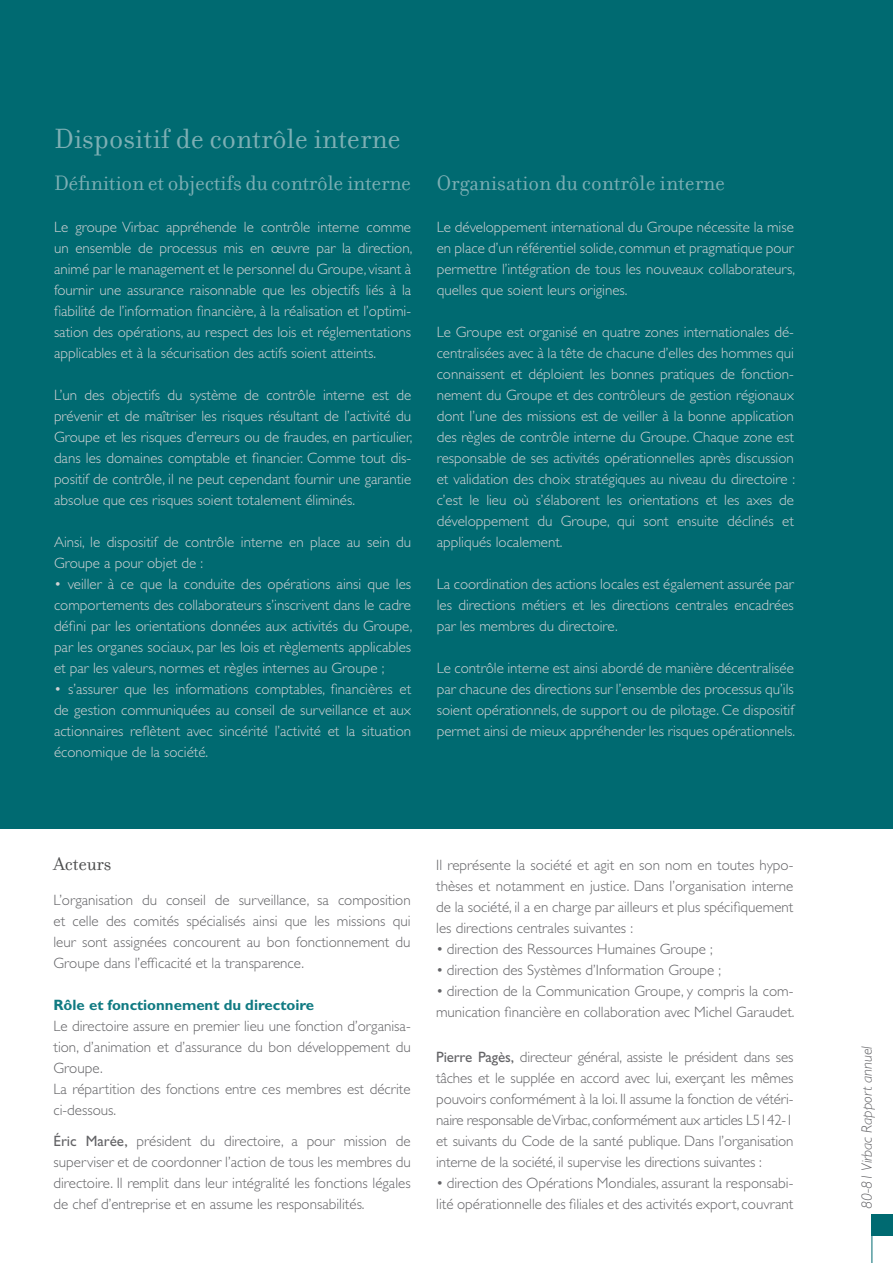
<style>
.page{position:relative;width:893px;height:1263px;background:#fff}
.page>*{position:absolute;margin:0;border:0;box-sizing:border-box;transform-origin:0 0}
.t1{font:30px "Filosofia";color:#7dafb4}
.t2{font:22.5px "Filosofia";letter-spacing:-.01em;color:#7dafb4}
.t3{font:19.5px "Filosofia";color:#4b4c4d}
.t4{font:300 15px/21px "Gill Sans";color:#d1d2d4;text-align:justify}
.t5{font:300 15px/21px "Gill Sans";color:#636366;text-align:justify}
.t6{font:italic 300 15px "Gill Sans";color:#636366}
.s1{font-weight:700;color:#107a82}
.s2{font-weight:400}
</style>
<div class="page">
<hr style="left:872px;top:1217px;width:1px;height:46px;background:#006a71">
<div style="left:872px;top:1215px;width:21px;height:21px;background:#006a71"></div>
<div style="left:0;top:0;width:893px;height:828px;background:#006a71"></div>
<p class="t1" style="left:54px;top:122px;width:348px">Dispositif de contrôle interne</p>
<p class="t2" style="left:54px;top:171px;width:359px">Définition et objectifs du contrôle interne</p>
<p class="t4" style="left:54px;top:217px;width:360px">Le groupe Virbac appréhende le contrôle interne comme un ensemble de processus mis en œuvre par la direction, animé par le management et le personnel du Groupe, visant à fournir une assurance raisonnable que les objectifs liés à la fiabilité de l’information financière, à la réalisation et l’optimi&shy;sation des opérations, au respect des lois et réglementations applicables et à la sécurisation des actifs soient atteints.</p>
<p class="t4" style="left:54px;top:385px;width:360px">L’un des objectifs du système de contrôle interne est de prévenir et de maîtriser les risques résultant de l’activité du Groupe et les risques d’erreurs ou de fraudes, en particulier, dans les domaines comptable et financier. Comme tout dis&shy;positif de contrôle, il ne peut cependant fournir une garantie absolue que ces risques soient totalement éliminés.</p>
<p class="t4" style="left:54px;top:532px;width:359px">Ainsi, le dispositif de contrôle interne en place au sein du<br>Groupe a pour objet de :</p>
<p class="t4" style="left:54px;top:574px;width:360px">• veiller à ce que la conduite des opérations ainsi que les comportements des collaborateurs s’inscrivent dans le cadre défini par les orientations données aux activités du Groupe, par les organes sociaux, par les lois et règlements applicables et par les valeurs, normes et règles internes au Groupe ;</p>
<p class="t4" style="left:54px;top:679px;width:359px">• s’assurer que les informations comptables, financières et de gestion communiquées au conseil de surveillance et aux actionnaires reflètent avec sincérité l’activité et la situation économique de la société.</p>
<p class="t2" style="left:437px;top:170px;width:290px">Organisation du contrôle interne</p>
<p class="t4" style="left:437px;top:216px;width:360px">Le développement international du Groupe nécessite la mise en place d’un référentiel solide, commun et pragmatique pour permettre l’intégration de tous les nouveaux collaborateurs, quelles que soient leurs origines.</p>
<p class="t4" style="left:437px;top:321px;width:360px">Le Groupe est organisé en quatre zones internationales dé&shy;centralisées avec à la tête de chacune d’elles des hommes qui connaissent et déploient les bonnes pratiques de fonction&shy;nement du Groupe et des contrôleurs de gestion régionaux dont l’une des missions est de veiller à la bonne application des règles de contrôle interne du Groupe. Chaque zone est responsable de ses activités opérationnelles après discussion et validation des choix stratégiques au niveau du directoire : c’est le lieu où s’élaborent les orientations et les axes de développement du Groupe, qui sont ensuite déclinés et appliqués localement.</p>
<p class="t4" style="left:437px;top:573px;width:359px">La coordination des actions locales est également assurée par les directions métiers et les directions centrales encadrées par les membres du directoire.</p>
<p class="t4" style="left:437px;top:657px;width:360px">Le contrôle interne est ainsi abordé de manière décentralisée par chacune des directions sur l’ensemble des processus qu’ils soient opérationnels, de support ou de pilotage. Ce dispositif permet ainsi de mieux appréhender les risques opérationnels.</p>
<p class="t3" style="left:54px;top:853px;width:60px">Acteurs</p>
<p class="t5" style="left:54px;top:889px;width:359px">L’organisation du conseil de surveillance, sa composition et celle des comités spécialisés ainsi que les missions qui leur sont assignées concourent au bon fonctionnement du Groupe dans l’efficacité et la transparence.</p>
<p class="t5" style="left:54px;top:994px;width:359px;text-align:left"><span class="s1">Rôle et fonctionnement du directoire<br></span>Le directoire assure en premier lieu une fonction d’organisa&shy;tion, d’animation et d’assurance du bon développement du Groupe.<br>La répartition des fonctions entre ces membres est décrite ci-dessous.</p>
<p class="t5" style="left:54px;top:1130px;width:359px"><span class="s2">Éric Marée,</span> président du directoire, a pour mission de superviser et de coordonner l’action de tous les membres du directoire. Il remplit dans leur intégralité les fonctions légales de chef d’entreprise et en assume les responsabilités.</p>
<p class="t5" style="left:436px;top:854px;width:359px">Il représente la société et agit en son nom en toutes hypo&shy;thèses et notamment en justice. Dans l’organisation interne de la société, il a en charge par ailleurs et plus spécifiquement les directions centrales suivantes :</p>
<p class="t5" style="left:436px;top:938px;width:278px">• direction des Ressources Humaines Groupe ;</p>
<p class="t5" style="left:436px;top:959px;width:287px">• direction des Systèmes d’Information Groupe ;</p>
<p class="t5" style="left:436px;top:980px;width:360px">• direction de la Communication Groupe, y compris la com&shy;munication financière en collaboration avec Michel Garaudet.</p>
<p class="t5" style="left:436px;top:1046px;width:359px"><span class="s2">Pierre Pagès,</span> directeur général, assiste le président dans ses tâches et le supplée en accord avec lui, exerçant les mêmes pouvoirs conformément à la loi. Il assume la fonction de vétéri&shy;naire responsable de Virbac, conformément aux articles L5142-1 et suivants du Code de la santé publique. Dans l’organisation interne de la société, il supervise les directions suivantes :</p>
<p class="t5" style="left:436px;top:1172px;width:359px">• direction des Opérations Mondiales, assurant la responsabi&shy;lité opérationnelle des filiales et des activités export, couvrant</p>
<p class="t6" style="left:858px;top:1209px;width:165px;rotate:-90deg">80-81 Virbac Rapport annuel</p>
</div>
